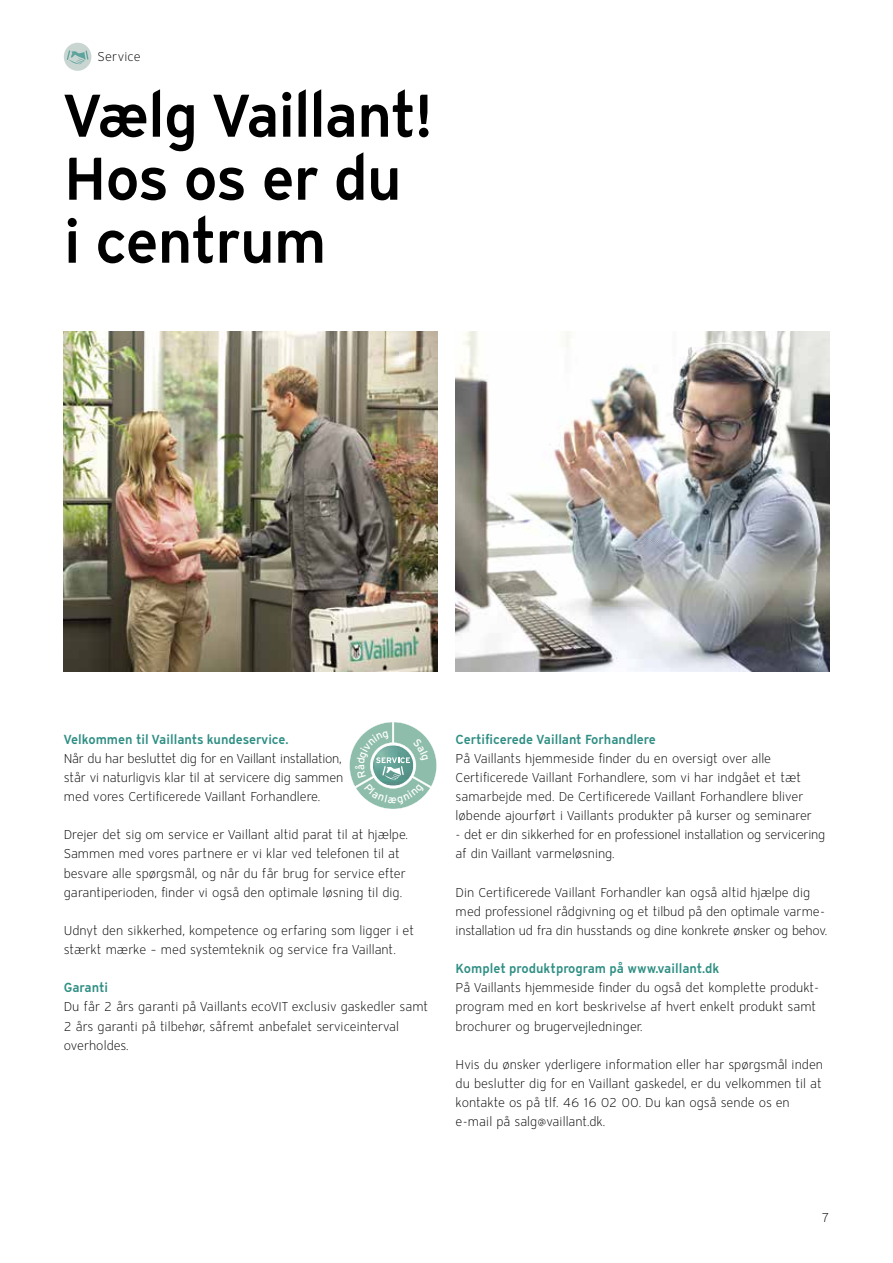
<style>
.page{position:relative;width:893px;height:1263px;background:#fff}
.page>*{position:absolute;margin:0;border:0;box-sizing:border-box;transform-origin:0 0}
.t1{font:600 60px/63px "Vaillant 13";letter-spacing:-.025em;color:#000}
.t2{font:300 12.75px/19.2px "Vaillant 16";letter-spacing:-.005em;color:#000}
.t3{font:600 12.75px "Vaillant 13";color:#2e8e83}
</style>
<div class="page">
<img style="left:64px;top:332px;width:373px;height:340px">
<div style="left:64px;top:43px;width:27px;height:28px;background:#c8d5d1;border-radius:50%"></div>
<svg style="left:67px;top:50px;width:21px;height:14px"></svg>
<img style="left:456px;top:332px;width:373px;height:340px">
<svg style="left:349px;top:722px;width:88px;height:87px"></svg>
<p class="t2" style="left:98px;top:47px;width:45px">Service</p>
<h1 class="t1" style="left:64px;top:82px;width:371px">Vælg Vaillant!<br>Hos os er du i centrum</h1>
<p class="t3" style="left:64px;top:730px;width:226px">Velkommen til Vaillants kundeservice.</p>
<p class="t2" style="left:64px;top:748px;width:281px">Når du har besluttet dig for en Vaillant installation, står vi naturligvis klar til at servicere dig sammen med vores Certificerede Vaillant Forhandlere.</p>
<p class="t2" style="left:64px;top:825px;width:346px">Drejer det sig om service er Vaillant altid parat til at hjælpe.<br>Sammen med vores partnere er vi klar ved telefonen til at besvare alle spørgsmål, og når du får brug for service efter garantiperioden, finder vi også den optimale løsning til dig.</p>
<p class="t2" style="left:64px;top:921px;width:352px">Udnyt den sikkerhed, kompetence og erfaring som ligger i et stærkt mærke – med systemteknik og service fra Vaillant.</p>
<p class="t3" style="left:64px;top:979px;width:46px">Garanti</p>
<p class="t2" style="left:64px;top:997px;width:366px">Du får 2 års garanti på Vaillants ecoVIT exclusiv gaskedler samt<br>2 års garanti på tilbehør, såfremt anbefalet serviceinterval overholdes.</p>
<p class="t3" style="left:456px;top:730px;width:202px">Certificerede Vaillant Forhandlere</p>
<p class="t2" style="left:456px;top:748px;width:358px">På Vaillants hjemmeside finder du en oversigt over alle Certificerede Vaillant Forhandlere, som vi har indgået et tæt samarbejde med. De Certificerede Vaillant Forhandlere bliver løbende ajourført i Vaillants produkter på kurser og seminarer</p>
<p class="t2" style="left:456px;top:825px;width:371px">- det er din sikkerhed for en professionel installation og servicering af din Vaillant varmeløsning.</p>
<p class="t2" style="left:456px;top:882px;width:373px">Din Certificerede Vaillant Forhandler kan også altid hjælpe dig med professionel rådgivning og et tilbud på den optimale varme&shy;installation ud fra din husstands og dine konkrete ønsker og behov.</p>
<p class="t3" style="left:456px;top:960px;width:265px">Komplet produktprogram på www.vaillant.dk</p>
<p class="t2" style="left:456px;top:978px;width:365px">På Vaillants hjemmeside finder du også det komplette produkt&shy;program med en kort beskrivelse af hvert enkelt produkt samt brochurer og brugervejledninger.</p>
<p class="t2" style="left:456px;top:1054px;width:369px">Hvis du ønsker yderligere information eller har spørgsmål inden du beslutter dig for en Vaillant gaskedel, er du velkommen til at kontakte os på tlf. 46 16 02 00. Du kan også sende os en e-mail på salg@vaillant.dk.</p>
<p class="t2" style="left:822px;top:1208px;width:9px">7</p>
</div>
